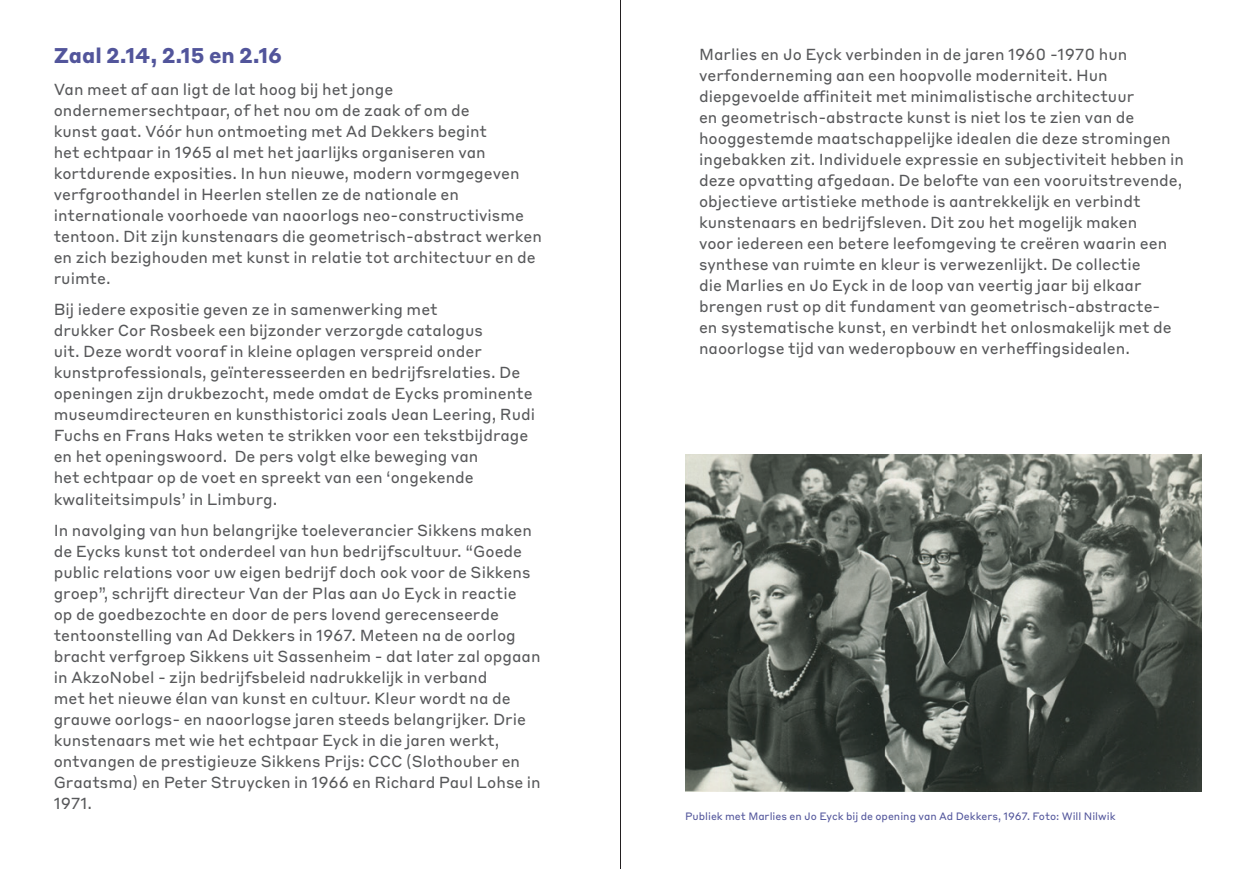
<style>
.page{position:relative;width:1241px;height:869px;background:#fff}
.page>*{position:absolute;margin:0;border:0;box-sizing:border-box;transform-origin:0 0}
.BF_BL_Body{font:700 21px "Styrene B";color:#52559b}
.BF_BL_Body-2{font:15.75px/21px "Styrene B";color:#57585a}
.BF_BL_Body_Small_Caption{font:10.5px "Styrene B";color:#52559b}
</style>
<div class="page">
<img style="left:685px;top:454px;width:515px;height:336px">
<hr style="left:620px;top:0;width:1px;height:868px;background:#231f20">
<p class="BF_BL_Body" style="left:54px;top:38px;width:230px">Zaal 2.14, 2.15 en 2.16</p>
<p class="BF_BL_Body-2" style="left:54px;top:77px;width:489px">Van meet af aan ligt de lat hoog bij het jonge ondernemersechtpaar, of het nou om de zaak of om de<br>kunst gaat. Vóór hun ontmoeting met Ad Dekkers begint<br>het echtpaar in 1965 al met het jaarlijks organiseren van kortdurende exposities. In hun nieuwe, modern vormgegeven verfgroothandel in Heerlen stellen ze de nationale en internationale voorhoede van naoorlogs neo-constructivisme tentoon. Dit zijn kunstenaars die geometrisch-abstract werken en zich bezighouden met kunst in relatie tot architectuur en de ruimte.</p>
<p class="BF_BL_Body-2" style="left:54px;top:298px;width:483px">Bij iedere expositie geven ze in samenwerking met<br>drukker Cor Rosbeek een bijzonder verzorgde catalogus<br>uit. Deze wordt vooraf in kleine oplagen verspreid onder kunstprofessionals, geïnteresseerden en bedrijfsrelaties. De openingen zijn drukbezocht, mede omdat de Eycks prominente museumdirecteuren en kunsthistorici zoals Jean Leering, Rudi Fuchs en Frans Haks weten te strikken voor een tekstbijdrage en het openingswoord. De pers volgt elke beweging van<br>het echtpaar op de voet en spreekt van een ‘ongekende kwaliteitsimpuls’ in Limburg.</p>
<p class="BF_BL_Body-2" style="left:54px;top:518px;width:488px">In navolging van hun belangrijke toeleverancier Sikkens maken de Eycks kunst tot onderdeel van hun bedrijfscultuur. “Goede public relations voor uw eigen bedrijf doch ook voor de Sikkens groep”, schrijft directeur Van der Plas aan Jo Eyck in reactie<br>op de goedbezochte en door de pers lovend gerecenseerde tentoonstelling van Ad Dekkers in 1967. Meteen na de oorlog bracht verfgroep Sikkens uit Sassenheim - dat later zal opgaan in AkzoNobel - zijn bedrijfsbeleid nadrukkelijk in verband<br>met het nieuwe élan van kunst en cultuur. Kleur wordt na de grauwe oorlogs- en naoorlogse jaren steeds belangrijker. Drie kunstenaars met wie het echtpaar Eyck in die jaren werkt, ontvangen de prestigieuze Sikkens Prijs: CCC (Slothouber en Graatsma) en Peter Struycken in 1966 en Richard Paul Lohse in 1971.</p>
<p class="BF_BL_Body-2" style="left:699px;top:42px;width:486px">Marlies en Jo Eyck verbinden in de jaren 1960 -1970 hun verfonderneming aan een hoopvolle moderniteit. Hun diepgevoelde affiniteit met minimalistische architectuur<br>en geometrisch-abstracte kunst is niet los te zien van de hooggestemde maatschappelijke idealen die deze stromingen ingebakken zit. Individuele expressie en subjectiviteit hebben in deze opvatting afgedaan. De belofte van een vooruitstrevende, objectieve artistieke methode is aantrekkelijk en verbindt kunstenaars en bedrijfsleven. Dit zou het mogelijk maken<br>voor iedereen een betere leefomgeving te creëren waarin een synthese van ruimte en kleur is verwezenlijkt. De collectie<br>die Marlies en Jo Eyck in de loop van veertig jaar bij elkaar brengen rust op dit fundament van geometrisch-abstracte-<br>en systematische kunst, en verbindt het onlosmakelijk met de naoorlogse tijd van wederopbouw en verheffingsidealen.</p>
<p class="BF_BL_Body_Small_Caption" style="left:685px;top:806px;width:432px">Publiek met Marlies en Jo Eyck bij de opening van Ad Dekkers, 1967. Foto: Will Nilwik</p>
</div>
